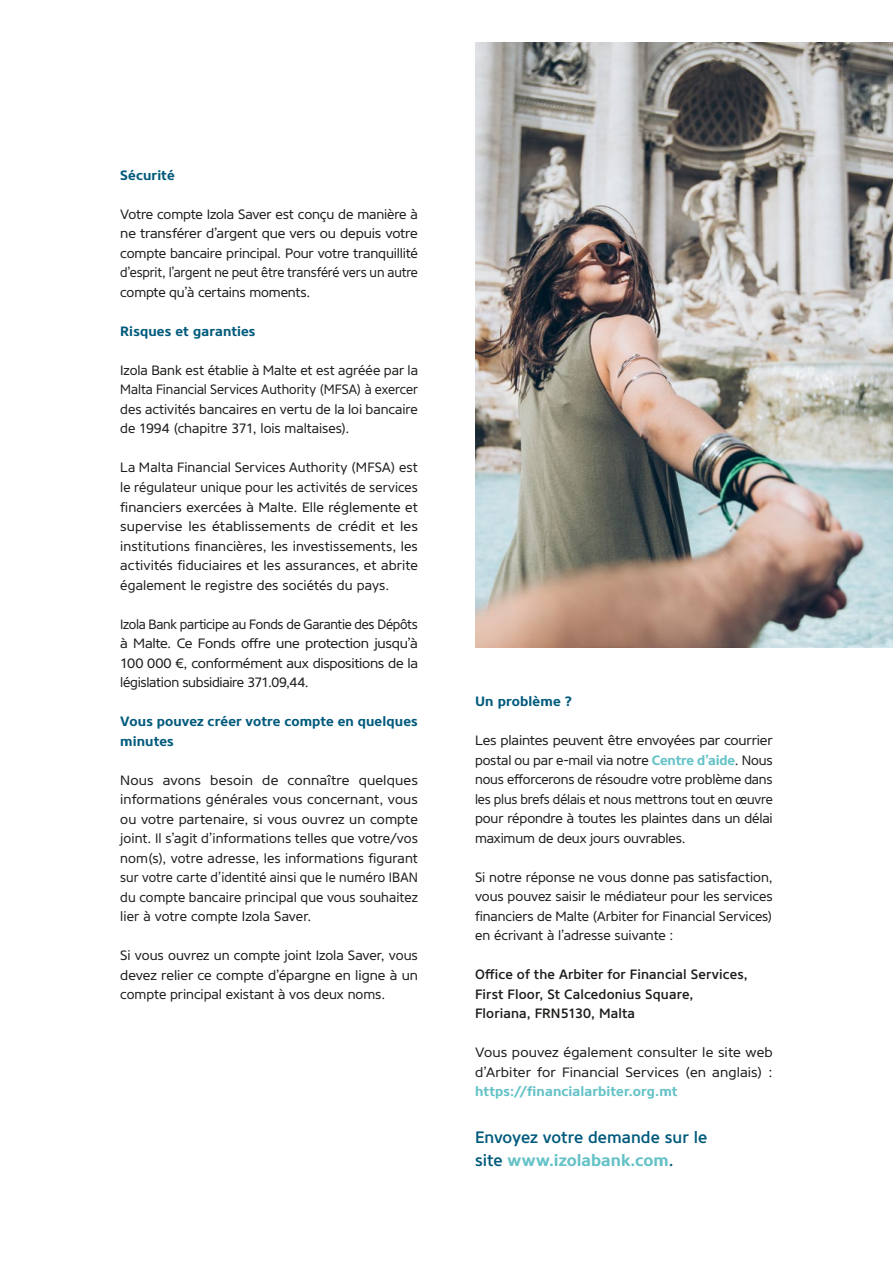
<style>
.page{position:relative;width:893px;height:1263px;background:#fff}
.page>*{position:absolute;margin:0;border:0;box-sizing:border-box;transform-origin:0 0}
.t1{font:500 16.5px "Core Sans NR55";color:#005a7c}
.t2{font:700 16.5px "Core Sans NR65";letter-spacing:.005em;color:#64c2c7}
.t3{font:13.5px/19.5px "Core Sans NR45";letter-spacing:-.005em;color:#1d1d1b;text-align:justify}
.t4{font:13.5px/19.5px "Core Sans NR45";letter-spacing:-.005em;color:#1d1d1b;text-align:justify;scale:1.05 1}
.t5{font:13.5px/19.5px "Core Sans NR45";letter-spacing:-.005em;color:#1d1d1b;text-align:justify;scale:1.04 1}
.t6{font:13.5px/19.5px "Core Sans NR45";letter-spacing:-.005em;color:#1d1d1b;text-align:justify;scale:.96 1}
.t7{font:500 13.5px/19.5px "Core Sans NR55";letter-spacing:.01em;color:#1d1d1b}
.t8{font:700 13.5px/19.5px "Core Sans NR65";letter-spacing:.01em;color:#005a7c}
.t9{font:700 13.5px "Core Sans NR65";letter-spacing:.01em;color:#64c2c7}
.s1{font-family:"Core Sans NR65";font-weight:700;color:#64c2c7}
.s2{font-family:"Core Sans NR55";font-weight:500;color:#005a7c}
</style>
<div class="page">
<img style="left:475px;top:43px;width:418px;height:604px">
<p class="t8" style="left:120px;top:166px;width:56px">Sécurité</p>
<p class="t3" style="left:120px;top:205px;width:299px">Votre compte Izola Saver est conçu de manière à ne transférer d’argent que vers ou depuis votre compte bancaire principal. Pour votre tranquillité d’esprit, l’argent ne peut être transféré vers un autre compte qu’à certains moments.</p>
<p class="t8" style="left:120px;top:322px;width:137px">Risques et garanties</p>
<p class="t3" style="left:120px;top:361px;width:299px">Izola Bank est établie à Malte et est agréée par la Malta Financial Services Authority (MFSA) à exercer des activités bancaires en vertu de la loi bancaire de 1994 (chapitre 371, lois maltaises).</p>
<p class="t3" style="left:120px;top:458px;width:299px">La Malta Financial Services Authority (MFSA) est le régulateur unique pour les activités de services financiers exercées à Malte. Elle réglemente et supervise les établissements de crédit et les institutions financières, les investissements, les activités fiduciaires et les assurances, et abrite également le registre des sociétés du pays.</p>
<p class="t6" style="left:120px;top:614px;width:312px">Izola Bank participe au Fonds de Garantie des Dépôts à Malte. Ce Fonds offre une protection jusqu’à 100 000 €, conformément aux dispositions de la législation subsidiaire 371.09,44.</p>
<p class="t8" style="left:120px;top:712px;width:299px">Vous pouvez créer votre compte en quelques minutes</p>
<p class="t4" style="left:120px;top:770px;width:285px">Nous avons besoin de connaître quelques informations générales vous concernant, vous ou votre partenaire, si vous ouvrez un compte joint. Il s’agit d’informations telles que votre/vos nom(s), votre adresse, les informations figurant sur votre carte d’identité ainsi que le numéro IBAN du compte bancaire principal que vous souhaitez lier à votre compte Izola Saver.</p>
<p class="t3" style="left:120px;top:946px;width:299px">Si vous ouvrez un compte joint Izola Saver, vous devez relier ce compte d’épargne en ligne à un compte principal existant à vos deux noms.</p>
<p class="t8" style="left:475px;top:692px;width:99px">Un problème ?</p>
<p class="t5" style="left:475px;top:731px;width:288px">Les plaintes peuvent être envoyées par courrier postal ou par e-mail via notre <span class="s1">Centre d’aide</span>. Nous nous efforcerons de résoudre votre problème dans les plus brefs délais et nous mettrons tout en œuvre pour répondre à toutes les plaintes dans un délai maximum de deux jours ouvrables.</p>
<p class="t3" style="left:475px;top:867px;width:299px">Si notre réponse ne vous donne pas satisfaction, vous pouvez saisir le médiateur pour les services financiers de Malte (Arbiter for Financial Services) en écrivant à l’adresse suivante :</p>
<p class="t7" style="left:475px;top:965px;width:274px">Office of the Arbiter for Financial Services,<br>First Floor, St Calcedonius Square,<br>Floriana, FRN5130, Malta</p>
<p class="t4" style="left:475px;top:1043px;width:285px">Vous pouvez également consulter le site web d’Arbiter for Financial Services (en anglais) :</p>
<p class="t9" style="left:475px;top:1083px;width:204px">https://financialarbiter.org.mt</p>
<p class="t1" style="left:475px;top:1127px;width:234px">Envoyez votre demande sur le</p>
<p class="t2" style="left:475px;top:1149px;width:200px"><span class="s2">site</span> www.izolabank.com<span class="s2">.</span></p>
</div>
